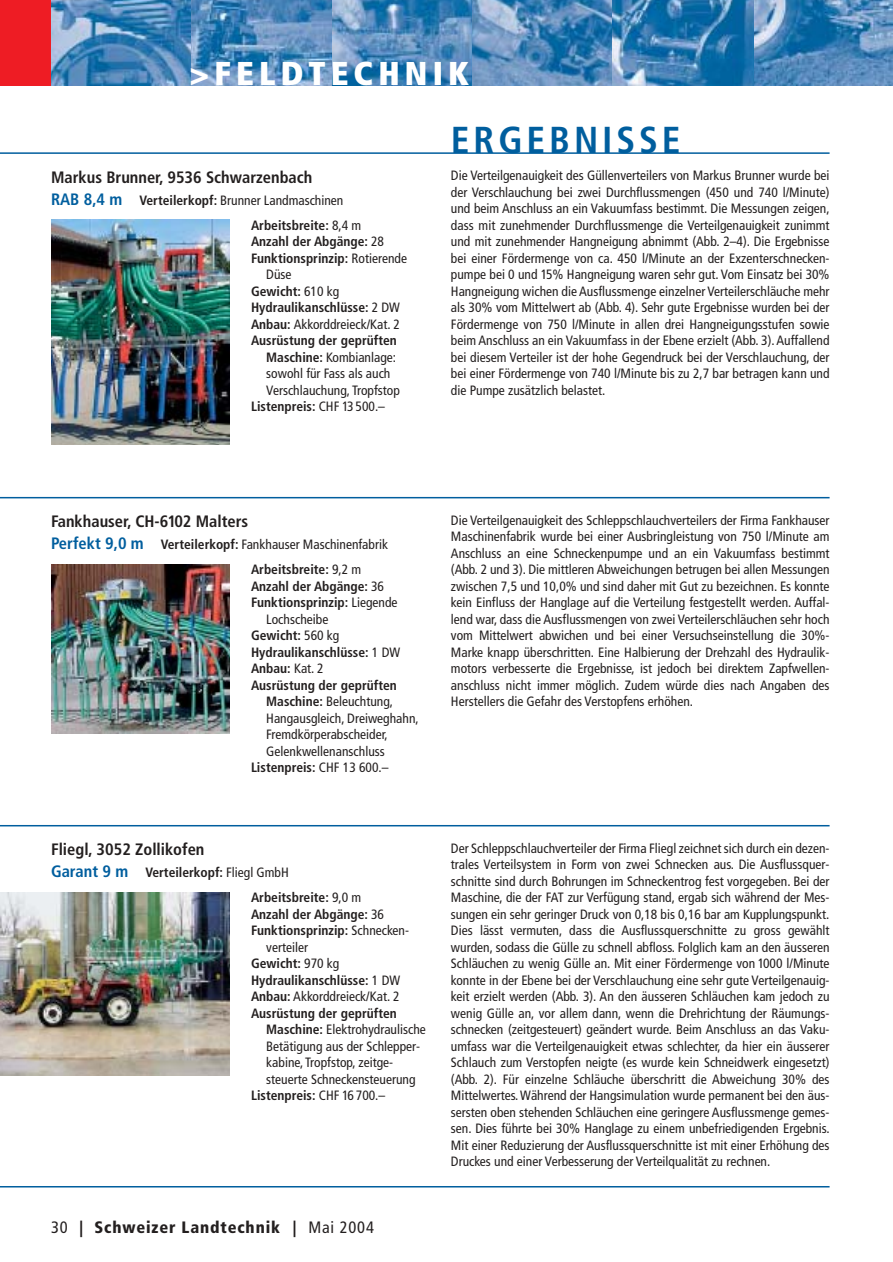
<style>
.page{position:relative;width:893px;height:1262px;background:#fff}
.page>*{position:absolute;margin:0;border:0;box-sizing:border-box;transform-origin:0 0}
.t1{font:700 condensed 37.5px "Frutiger";letter-spacing:.105em;color:#005e9e}
.t2{font:900 condensed 33px "Frutiger";letter-spacing:.155em;color:#fff}
.t3{font:700 condensed 16.5px "Frutiger";color:#231f1f}
.t4{font:900 condensed 16.5px "Frutiger";letter-spacing:.05em;color:#231f1f}
.t5{font:condensed 13.5px/16.5px "Frutiger";color:#231f1f;text-align:justify}
.t6{font:700 condensed 13.5px "Frutiger";color:#231f1f}
.s1{font-weight:700;font-size:16.5px;color:#005e9e}
.s2{font-weight:700}
.s3{font-weight:400}
.s4{font-size:16.5px;color:#005e9e}
</style>
<div class="page">
<img style="left:51px;top:0;width:140px;height:85px">
<svg style="left:332px;top:0;width:140px;height:85px;background:#4c88b9"></svg>
<svg style="left:191px;top:0;width:141px;height:85px;background:#538bbc"></svg>
<svg style="left:753px;top:0;width:139px;height:85px;background:#4f89ba"></svg>
<svg style="left:472px;top:0;width:140px;height:85px;background:#558bbb"></svg>
<svg style="left:612px;top:0;width:141px;height:85px;background:#317cb1"></svg>
<div style="left:1px;top:0;width:50px;height:85px;background:#ee1c24"></div>
<img style="left:51px;top:220px;width:179px;height:224px">
<img style="left:51px;top:564px;width:179px;height:169px">
<img style="left:1px;top:892px;width:229px;height:183px">
<hr style="left:1px;top:152px;width:828px;height:2px;background:#005e9e">
<hr style="left:1px;top:497px;width:828px;height:1px;background:#005e9e">
<hr style="left:1px;top:825px;width:828px;height:1px;background:#005e9e">
<hr style="left:1px;top:1186px;width:828px;height:1px;background:#005e9e">
<h2 class="t2" style="left:190px;top:60px;width:281px">&gt;FELDTECHNIK</h2>
<p class="t3" style="left:51px;top:170px;width:263px">Markus Brunner, 9536 Schwarzenbach</p>
<p class="t5" style="left:51px;top:193px;width:294px"><span class="s1">RAB 8,4 m</span> <span class="s2">Verteilerkopf:</span> Brunner Landmaschinen</p>
<p class="t6" style="left:251px;top:220px;width:112px">Arbeitsbreite: <span class="s3">8,4 m</span></p>
<p class="t6" style="left:251px;top:236px;width:134px">Anzahl der Abgänge: <span class="s3">28</span></p>
<p class="t6" style="left:251px;top:253px;width:157px">Funktionsprinzip: <span class="s3">Rotierende</span></p>
<p class="t5" style="left:266px;top:267px;width:27px">Düse</p>
<p class="t6" style="left:251px;top:286px;width:90px">Gewicht: <span class="s3">610 kg</span></p>
<p class="t6" style="left:251px;top:302px;width:150px">Hydraulikanschlüsse: <span class="s3">2 DW</span></p>
<p class="t5" style="left:251px;top:317px;width:150px"><span class="s2">Anbau:</span> Akkorddreieck/Kat. 2</p>
<p class="t6" style="left:251px;top:335px;width:147px">Ausrüstung der geprüften</p>
<p class="t5" style="left:266px;top:350px;width:131px"><span class="s2">Maschine:</span> Kombianlage:</p>
<p class="t5" style="left:266px;top:366px;width:126px">sowohl für Fass als auch</p>
<p class="t5" style="left:266px;top:383px;width:135px">Verschlauchung, Tropfstop</p>
<p class="t6" style="left:251px;top:401px;width:136px">Listenpreis: <span class="s3">CHF 13 500.–</span></p>
<h1 class="t1" style="left:451px;top:125px;width:231px">ERGEBNISSE</h1>
<p class="t5" style="left:451px;top:168px;width:380px">Die Verteilgenauigkeit des Güllenverteilers von Markus Brunner wurde bei der Verschlauchung bei zwei Durchflussmengen (450 und 740 l/Minute) und beim Anschluss an ein Vakuumfass bestimmt. Die Messungen zeigen, dass mit zunehmender Durchflussmenge die Verteilgenauigkeit zunimmt und mit zunehmender Hangneigung abnimmt (Abb. 2–4). Die Ergebnisse bei einer Fördermenge von ca. 450 l/Minute an der Exzenterschnecken&shy;pumpe bei 0 und 15% Hangneigung waren sehr gut. Vom Einsatz bei 30% Hangneigung wichen die Ausflussmenge einzelner Verteilerschläuche mehr als 30% vom Mittelwert ab (Abb. 4). Sehr gute Ergebnisse wurden bei der Fördermenge von 750 l/Minute in allen drei Hangneigungsstufen sowie beim Anschluss an ein Vakuumfass in der Ebene erzielt (Abb. 3). Auffallend bei diesem Verteiler ist der hohe Gegendruck bei der Verschlauchung, der bei einer Fördermenge von 740 l/Minute bis zu 2,7 bar betragen kann und die Pumpe zusätzlich belastet.</p>
<p class="t3" style="left:51px;top:514px;width:199px">Fankhauser, CH-6102 Malters</p>
<p class="t5" style="left:51px;top:537px;width:338px"><span class="s1">Perfekt 9,0 m</span> <span class="s2">Verteilerkopf:</span> Fankhauser Maschinenfabrik</p>
<p class="t6" style="left:251px;top:564px;width:112px">Arbeitsbreite: <span class="s3">9,2 m</span></p>
<p class="t6" style="left:251px;top:580px;width:134px">Anzahl der Abgänge: <span class="s3">36</span></p>
<p class="t6" style="left:251px;top:597px;width:148px">Funktionsprinzip: <span class="s3">Liegende</span></p>
<p class="t5" style="left:266px;top:612px;width:63px">Lochscheibe</p>
<p class="t6" style="left:251px;top:630px;width:90px">Gewicht: <span class="s3">560 kg</span></p>
<p class="t6" style="left:251px;top:646px;width:151px">Hydraulikanschlüsse: <span class="s3">1 DW</span></p>
<p class="t6" style="left:251px;top:663px;width:74px">Anbau: <span class="s3">Kat. 2</span></p>
<p class="t6" style="left:251px;top:679px;width:147px">Ausrüstung der geprüften</p>
<p class="t5" style="left:266px;top:694px;width:128px"><span class="s2">Maschine:</span> Beleuchtung,</p>
<p class="t5" style="left:266px;top:711px;width:154px">Hangausgleich, Dreiweghahn,</p>
<p class="t5" style="left:266px;top:727px;width:123px">Fremdkörperabscheider,</p>
<p class="t5" style="left:266px;top:744px;width:120px">Gelenkwellenanschluss</p>
<p class="t6" style="left:251px;top:762px;width:139px">Listenpreis: <span class="s3">CHF 13 600.–</span></p>
<p class="t5" style="left:451px;top:513px;width:380px">Die Verteilgenauigkeit des Schleppschlauchverteilers der Firma Fankhauser Maschinenfabrik wurde bei einer Ausbringleistung von 750 l/Minute am Anschluss an eine Schneckenpumpe und an ein Vakuumfass bestimmt (Abb. 2 und 3). Die mittleren Abweichungen betrugen bei allen Messungen zwischen 7,5 und 10,0% und sind daher mit Gut zu bezeichnen. Es konnte kein Einfluss der Hanglage auf die Verteilung festgestellt werden. Auffal&shy;lend war, dass die Ausflussmengen von zwei Verteilerschläuchen sehr hoch vom Mittelwert abwichen und bei einer Versuchseinstellung die 30%- Marke knapp überschritten. Eine Halbierung der Drehzahl des Hydraulik&shy;motors verbesserte die Ergebnisse, ist jedoch bei direktem Zapfwellen&shy;anschluss nicht immer möglich. Zudem würde dies nach Angaben des Herstellers die Gefahr des Verstopfens erhöhen.</p>
<p class="t3" style="left:51px;top:842px;width:155px">Fliegl, 3052 Zollikofen</p>
<p class="t6" style="left:51px;top:867px;width:239px"><span class="s4">Garant 9 m</span> Verteilerkopf: <span class="s3">Fliegl GmbH</span></p>
<p class="t6" style="left:251px;top:892px;width:112px">Arbeitsbreite: <span class="s3">9,0 m</span></p>
<p class="t6" style="left:251px;top:908px;width:134px">Anzahl der Abgänge: <span class="s3">36</span></p>
<p class="t6" style="left:251px;top:925px;width:159px">Funktionsprinzip: <span class="s3">Schnecken-</span></p>
<p class="t5" style="left:266px;top:940px;width:43px">verteiler</p>
<p class="t6" style="left:251px;top:958px;width:90px">Gewicht: <span class="s3">970 kg</span></p>
<p class="t6" style="left:251px;top:974px;width:151px">Hydraulikanschlüsse: <span class="s3">1 DW</span></p>
<p class="t5" style="left:251px;top:989px;width:150px"><span class="s2">Anbau:</span> Akkorddreieck/Kat. 2</p>
<p class="t6" style="left:251px;top:1007px;width:147px">Ausrüstung der geprüften</p>
<p class="t5" style="left:266px;top:1022px;width:161px"><span class="s2">Maschine:</span> Elektrohydraulische</p>
<p class="t5" style="left:266px;top:1039px;width:155px">Betätigung aus der Schlepper-</p>
<p class="t5" style="left:266px;top:1055px;width:128px">kabine, Tropfstop, zeitge-</p>
<p class="t5" style="left:266px;top:1072px;width:151px">steuerte Schneckensteuerung</p>
<p class="t6" style="left:251px;top:1090px;width:136px">Listenpreis: <span class="s3">CHF 16 700.–</span></p>
<p class="t4" style="left:51px;top:1220px;width:324px"><span class="s3">30</span> | Schweizer Landtechnik | <span class="s3">Mai 2004</span></p>
<p class="t5" style="left:451px;top:841px;width:380px">Der Schleppschlauchverteiler der Firma Fliegl zeichnet sich durch ein dezen&shy;trales Verteilsystem in Form von zwei Schnecken aus. Die Ausflussquer&shy;schnitte sind durch Bohrungen im Schneckentrog fest vorgegeben. Bei der Maschine, die der FAT zur Verfügung stand, ergab sich während der Mes&shy;sungen ein sehr geringer Druck von 0,18 bis 0,16 bar am Kupplungspunkt.<br>Dies lässt vermuten, dass die Ausflussquerschnitte zu gross gewählt wurden, sodass die Gülle zu schnell abfloss. Folglich kam an den äusseren Schläuchen zu wenig Gülle an. Mit einer Fördermenge von 1000 l/Minute konnte in der Ebene bei der Verschlauchung eine sehr gute Verteilgenauig&shy;keit erzielt werden (Abb. 3). An den äusseren Schläuchen kam jedoch zu wenig Gülle an, vor allem dann, wenn die Drehrichtung der Räumungs&shy;schnecken (zeitgesteuert) geändert wurde. Beim Anschluss an das Vaku&shy;umfass war die Verteilgenauigkeit etwas schlechter, da hier ein äusserer Schlauch zum Verstopfen neigte (es wurde kein Schneidwerk eingesetzt) (Abb. 2). Für einzelne Schläuche überschritt die Abweichung 30% des Mittelwertes. Während der Hangsimulation wurde permanent bei den äus&shy;sersten oben stehenden Schläuchen eine geringere Ausflussmenge gemes&shy;sen. Dies führte bei 30% Hanglage zu einem unbefriedigenden Ergebnis.<br>Mit einer Reduzierung der Ausflussquerschnitte ist mit einer Erhöhung des Druckes und einer Verbesserung der Verteilqualität zu rechnen.</p>
</div>
